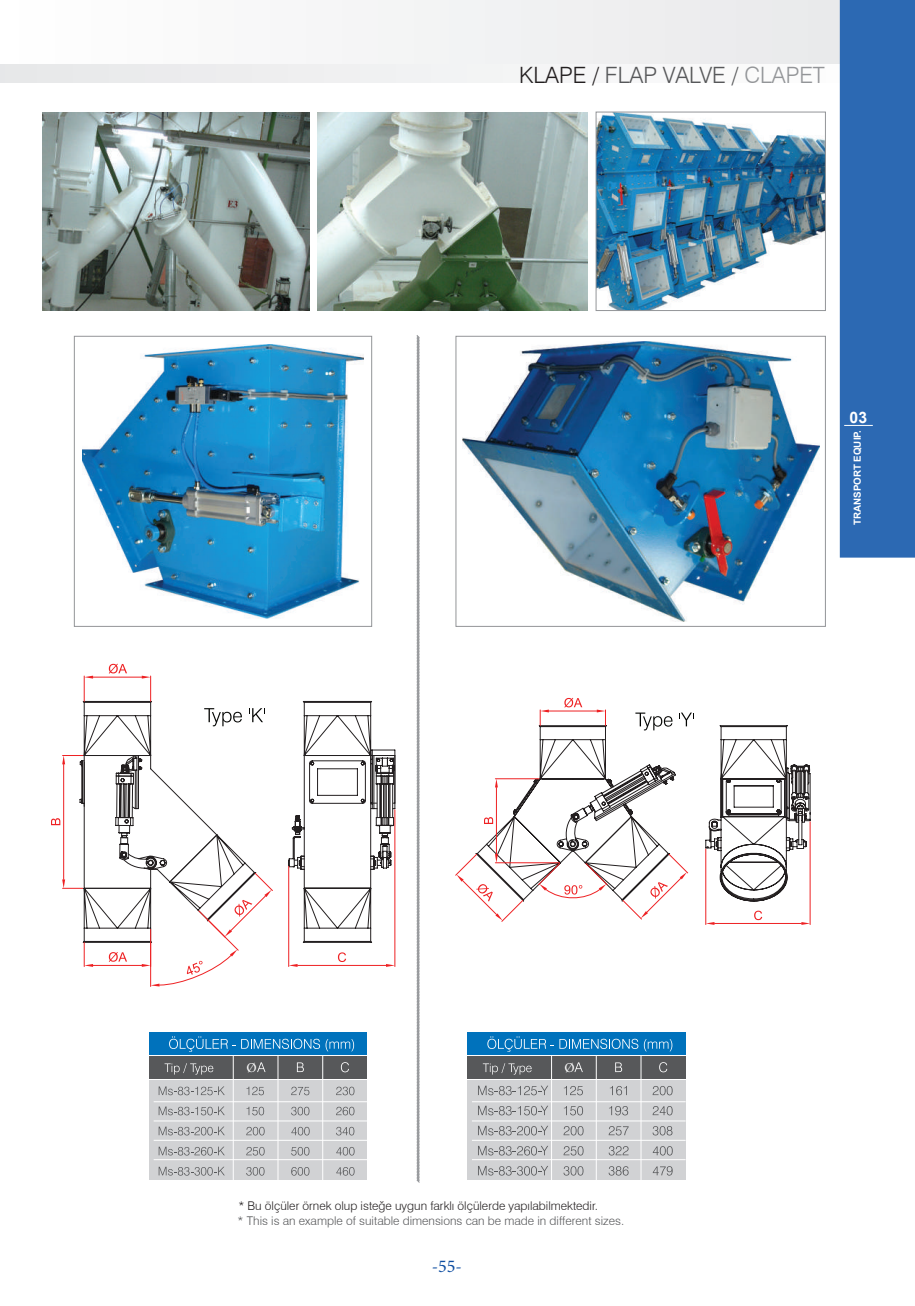
<style>
.page{position:relative;width:915px;height:1306px;background:#fff}
.page>*{position:absolute;margin:0;border:0;box-sizing:border-box;transform-origin:0 0}
.t1{font:300 22.5px "Swiss 721 BT";color:#57585a}
.t2{font:18px "Minion Pro";color:#0d4da1}
.t3{font:700 15.75px "Arial";color:#fff}
.t4{font:13.5px "Minion Pro";color:#fff}
.t5{font:300 12px "Swiss 721 BT";color:#231f20}
.t6{font:300 12px "Swiss 721 BT";color:#57585a}
.t7{font:700 9.75px "Arial";color:#fff}
.s1{color:#231f20}
.s2{color:#939598}
</style>
<div class="page">
<div style="left:1px;top:1px;width:913px;height:81px;background:#f1f2f3"></div>
<div style="left:1px;top:0;width:913px;height:64px;background:#f3f4f4"></div>
<img style="left:43px;top:112px;width:266px;height:198px">
<img style="left:317px;top:112px;width:270px;height:198px">
<img style="left:597px;top:114px;width:226px;height:195px">
<div style="left:595px;top:112px;width:230px;height:199px;border:1px solid #939598"></div>
<img style="left:82px;top:344px;width:281px;height:274px">
<div style="left:74px;top:336px;width:298px;height:290px;border:1px solid #939598"></div>
<img style="left:462px;top:341px;width:357px;height:280px">
<div style="left:455px;top:336px;width:370px;height:290px;border:1px solid #939598"></div>
<svg style="left:416px;top:335px;width:4px;height:848px"></svg>
<svg style="left:82px;top:701px;width:313px;height:54px"></svg>
<hr style="left:93px;top:677px;width:49px;height:1px;background:#ee2123">
<svg style="left:84px;top:675px;width:9px;height:26px"></svg>
<svg style="left:142px;top:675px;width:9px;height:26px"></svg>
<svg style="left:109px;top:663px;width:18px;height:10px"></svg>
<svg style="left:204px;top:708px;width:38px;height:18px"></svg>
<svg style="left:249px;top:708px;width:16px;height:14px"></svg>
<svg style="left:51px;top:755px;width:344px;height:231px"></svg>
<svg style="left:635px;top:712px;width:37px;height:13px"></svg>
<svg style="left:679px;top:712px;width:13px;height:13px"></svg>
<svg style="left:538px;top:725px;width:250px;height:39px"></svg>
<hr style="left:548px;top:710px;width:48px;height:1px;background:#ee2123">
<svg style="left:539px;top:709px;width:9px;height:16px"></svg>
<svg style="left:596px;top:709px;width:10px;height:16px"></svg>
<svg style="left:564px;top:697px;width:18px;height:10px"></svg>
<svg style="left:455px;top:764px;width:355px;height:160px"></svg>
<div style="left:149px;top:1080px;width:218px;height:100px;background:#d1d2d4"></div>
<div style="left:149px;top:1055px;width:218px;height:23px;background:#57585a"></div>
<hr style="left:233px;top:1055px;width:1px;height:125px;background:#fff">
<hr style="left:277px;top:1055px;width:1px;height:125px;background:#fff">
<hr style="left:322px;top:1055px;width:1px;height:125px;background:#fff">
<div style="left:149px;top:1031px;width:218px;height:23px;background:#0072bc"></div>
<svg style="left:169px;top:1036px;width:185px;height:15px"></svg>
<svg style="left:164px;top:1063px;width:49px;height:11px"></svg>
<svg style="left:297px;top:1062px;width:7px;height:10px"></svg>
<svg style="left:341px;top:1062px;width:8px;height:10px"></svg>
<hr style="left:154px;top:1101px;width:213px;height:1px;background:#fff">
<hr style="left:154px;top:1120px;width:213px;height:1px;background:#fff">
<hr style="left:154px;top:1140px;width:213px;height:1px;background:#fff">
<hr style="left:154px;top:1159px;width:213px;height:1px;background:#fff">
<svg style="left:257px;top:1062px;width:8px;height:10px"></svg>
<svg style="left:246px;top:1147px;width:18px;height:8px"></svg>
<svg style="left:291px;top:1147px;width:18px;height:8px"></svg>
<svg style="left:159px;top:1086px;width:66px;height:9px"></svg>
<svg style="left:336px;top:1147px;width:18px;height:8px"></svg>
<svg style="left:159px;top:1106px;width:66px;height:9px"></svg>
<svg style="left:159px;top:1126px;width:66px;height:9px"></svg>
<svg style="left:159px;top:1146px;width:66px;height:9px"></svg>
<svg style="left:159px;top:1166px;width:66px;height:9px"></svg>
<svg style="left:246px;top:1086px;width:18px;height:9px"></svg>
<svg style="left:291px;top:1086px;width:18px;height:9px"></svg>
<svg style="left:336px;top:1086px;width:18px;height:9px"></svg>
<svg style="left:246px;top:1106px;width:18px;height:9px"></svg>
<svg style="left:291px;top:1106px;width:18px;height:9px"></svg>
<svg style="left:336px;top:1106px;width:18px;height:9px"></svg>
<svg style="left:336px;top:1126px;width:18px;height:9px"></svg>
<svg style="left:246px;top:1126px;width:18px;height:9px"></svg>
<svg style="left:291px;top:1126px;width:18px;height:9px"></svg>
<svg style="left:246px;top:1167px;width:18px;height:8px"></svg>
<svg style="left:291px;top:1167px;width:18px;height:8px"></svg>
<svg style="left:336px;top:1167px;width:18px;height:8px"></svg>
<div style="left:467px;top:1080px;width:218px;height:100px;background:#d1d2d4"></div>
<div style="left:467px;top:1055px;width:218px;height:23px;background:#57585a"></div>
<hr style="left:551px;top:1055px;width:1px;height:125px;background:#fff">
<hr style="left:595px;top:1055px;width:1px;height:125px;background:#fff">
<hr style="left:640px;top:1055px;width:1px;height:125px;background:#fff">
<div style="left:467px;top:1031px;width:218px;height:23px;background:#0072bc"></div>
<svg style="left:487px;top:1036px;width:185px;height:15px"></svg>
<svg style="left:482px;top:1063px;width:49px;height:11px"></svg>
<svg style="left:615px;top:1062px;width:7px;height:10px"></svg>
<svg style="left:659px;top:1062px;width:8px;height:10px"></svg>
<hr style="left:472px;top:1101px;width:213px;height:1px;background:#fff">
<hr style="left:472px;top:1120px;width:213px;height:1px;background:#fff">
<hr style="left:472px;top:1140px;width:213px;height:1px;background:#fff">
<hr style="left:472px;top:1159px;width:213px;height:1px;background:#fff">
<svg style="left:574px;top:1062px;width:8px;height:10px"></svg>
<svg style="left:563px;top:1146px;width:20px;height:9px"></svg>
<svg style="left:608px;top:1146px;width:20px;height:9px"></svg>
<svg style="left:478px;top:1085px;width:70px;height:10px"></svg>
<svg style="left:652px;top:1146px;width:20px;height:9px"></svg>
<svg style="left:478px;top:1105px;width:70px;height:10px"></svg>
<svg style="left:478px;top:1125px;width:70px;height:10px"></svg>
<svg style="left:478px;top:1145px;width:70px;height:10px"></svg>
<svg style="left:478px;top:1166px;width:70px;height:9px"></svg>
<svg style="left:563px;top:1126px;width:20px;height:9px"></svg>
<svg style="left:608px;top:1126px;width:20px;height:9px"></svg>
<svg style="left:564px;top:1106px;width:19px;height:9px"></svg>
<svg style="left:609px;top:1106px;width:19px;height:9px"></svg>
<svg style="left:564px;top:1086px;width:18px;height:9px"></svg>
<svg style="left:610px;top:1086px;width:16px;height:9px"></svg>
<svg style="left:563px;top:1166px;width:20px;height:9px"></svg>
<svg style="left:608px;top:1166px;width:20px;height:9px"></svg>
<svg style="left:652px;top:1126px;width:20px;height:9px"></svg>
<svg style="left:652px;top:1106px;width:20px;height:9px"></svg>
<svg style="left:652px;top:1086px;width:20px;height:9px"></svg>
<svg style="left:652px;top:1166px;width:20px;height:9px"></svg>
<div style="left:839px;top:0;width:75px;height:557px;background:#2c69b3"></div>
<svg style="left:844px;top:425px;width:28px;height:1px"></svg>
<h1 class="t1" style="left:519px;top:61px;width:307px"><span class="s1">KLAPE /</span> FLAP VALVE / <span class="s2">CLAPET</span></h1>
<h3 class="t3" style="left:849px;top:407px;width:19px">03</h3>
<p class="t7" style="left:850px;top:525px;width:97px;rotate:-90deg">TRANSPORT EQUIP.</p>
<p class="t4" style="left:246px;top:1058px;width:12px">Ø</p>
<p class="t4" style="left:564px;top:1058px;width:12px">Ø</p>
<p class="t5" style="left:238px;top:1198px;width:361px">* Bu ölçüler örnek olup isteğe uygun farklı ölçülerde yapılabilmektedir.</p>
<p class="t6" style="left:237px;top:1213px;width:388px">* This is an example of suitable dimensions can be made in different sizes.</p>
<h2 class="t2" style="left:431px;top:1254px;width:32px">-55-</h2>
</div>
